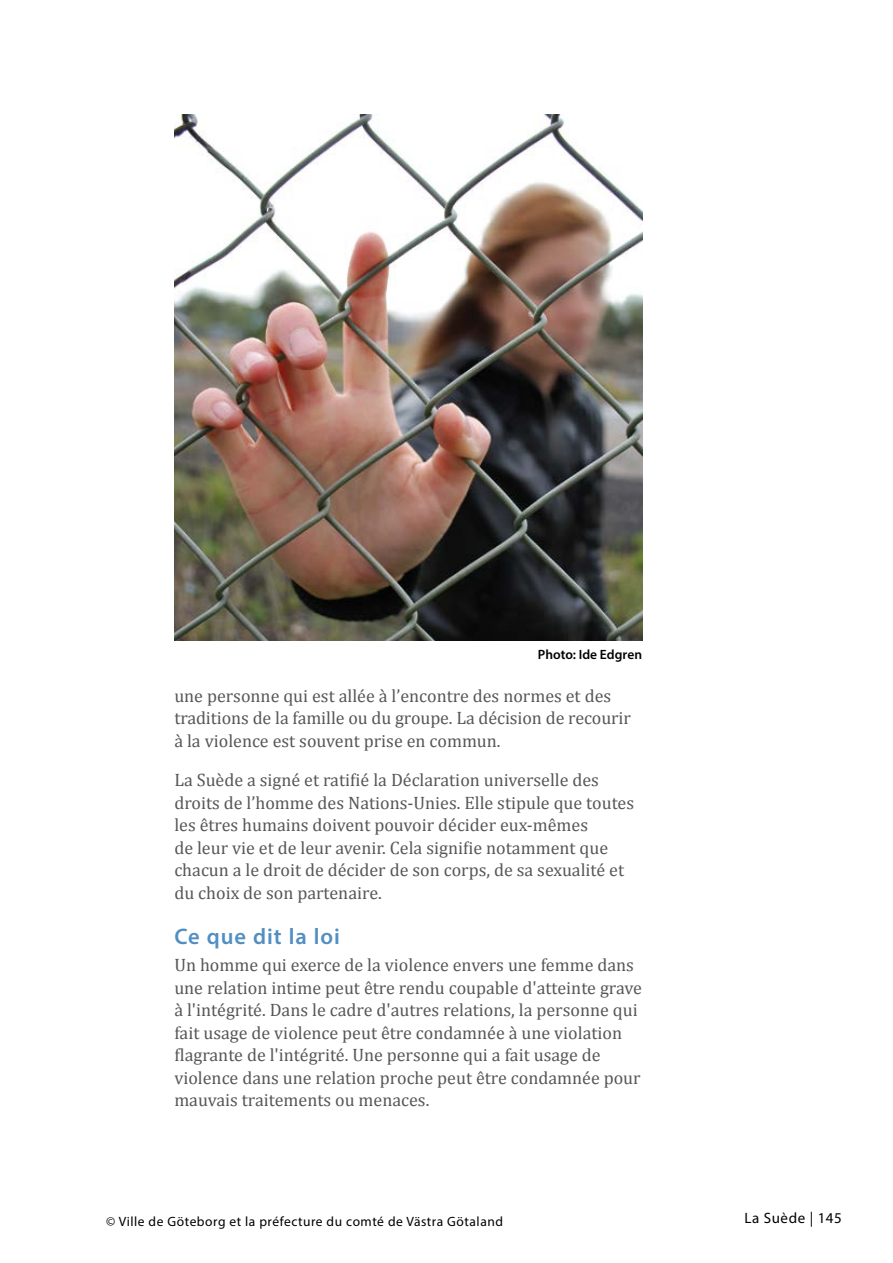
<style>
.page{position:relative;width:893px;height:1263px;background:#fff}
.page>*{position:absolute;margin:0;border:0;box-sizing:border-box;transform-origin:0 0}
.t1{font:600 22.5px "Myriad Pro";letter-spacing:.045em;color:#518fc3}
.t2{font:18px/22.5px "Cambria";color:#575756}
.t3{font:15px "Myriad Pro";letter-spacing:.04em;color:#000}
.t4{font:13.5px "Myriad Pro";letter-spacing:.04em;color:#000}
.t5{font:600 13.5px "Myriad Pro";color:#000}
</style>
<div class="page">
<img style="left:174px;top:115px;width:468px;height:526px">
<p class="t5" style="left:538px;top:645px;width:106px">Photo: Ide Edgren</p>
<p class="t2" style="left:174px;top:684px;width:458px">une personne qui est allée à l’encontre des normes et des traditions de la famille ou du groupe. La décision de recourir à la violence est souvent prise en commun.</p>
<p class="t2" style="left:174px;top:768px;width:461px">La Suède a signé et ratifié la Déclaration universelle des droits de l’homme des Nations-Unies. Elle stipule que toutes les êtres humains doivent pouvoir décider eux-mêmes<br>de leur vie et de leur avenir. Cela signifie notamment que chacun a le droit de décider de son corps, de sa sexualité et du choix de son partenaire.</p>
<p class="t1" style="left:174px;top:922px;width:167px">Ce que dit la loi</p>
<p class="t2" style="left:174px;top:954px;width:469px">Un homme qui exerce de la violence envers une femme dans une relation intime peut être rendu coupable d'atteinte grave à l'intégrité. Dans le cadre d'autres relations, la personne qui fait usage de violence peut être condamnée à une violation flagrante de l'intégrité. Une personne qui a fait usage de violence dans une relation proche peut être condamnée pour mauvais traitements ou menaces.</p>
<p class="t4" style="left:106px;top:1213px;width:398px">© Ville de Göteborg et la préfecture du comté de Västra Götaland</p>
<p class="t3" style="left:744px;top:1209px;width:99px">La Suède | 145</p>
</div>
